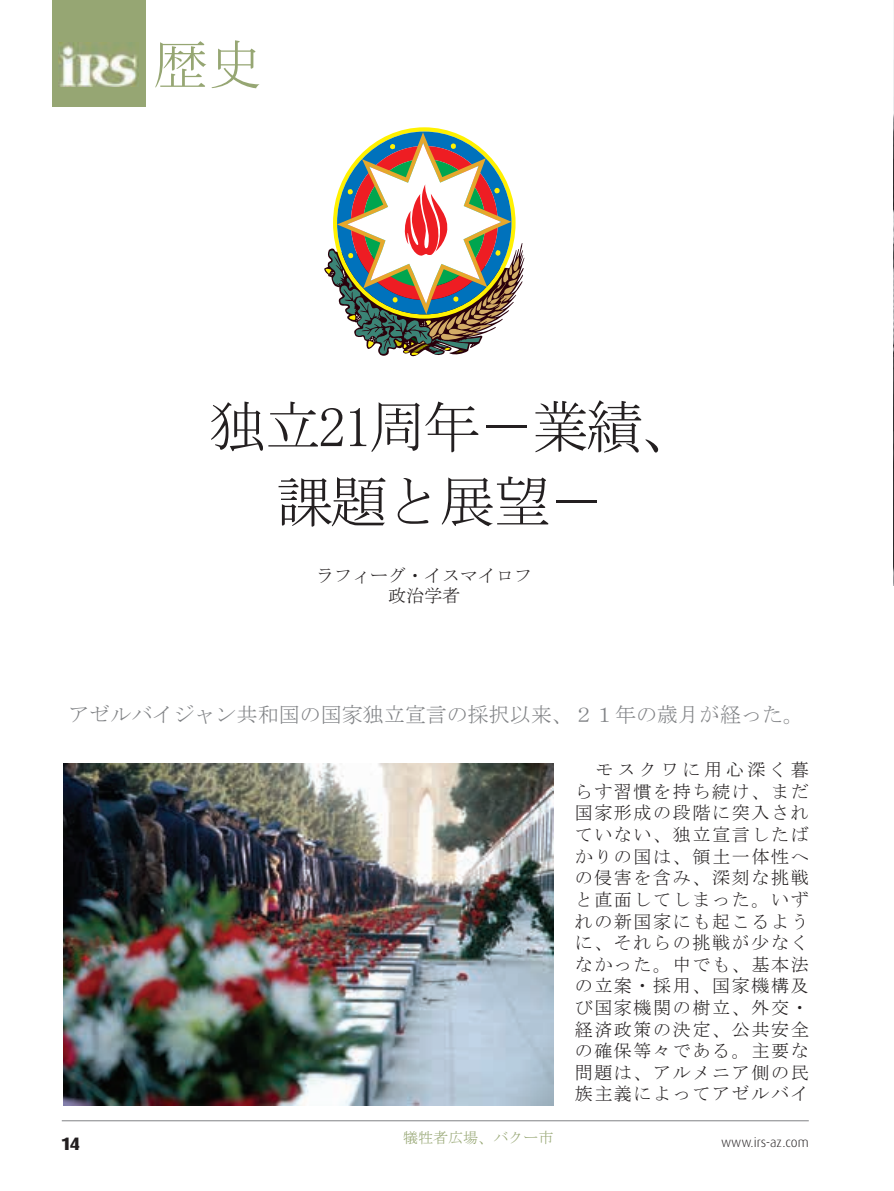
<style>
.page{position:relative;width:894px;height:1191px;background:#fff}
.page>*{position:absolute;margin:0;border:0;box-sizing:border-box;transform-origin:0 0}
.t1{font:57px/75px "MS Mincho";letter-spacing:-.05em;color:#231f20;text-align:center}
.t2{font:54.15px "MS Mincho";color:#96a673}
.t3{font:21px "MS Mincho";color:#808285}
.t4{font:18px/21.6px "MS Mincho";letter-spacing:.09em;color:#231f20;text-align:justify}
.t5{font:18px/20.2px "MS Mincho";color:#231f20;text-align:center}
.t6{font:800 18px "Dax Pro";color:#231f20}
.t7{font:15px "MS Mincho";color:#96a673}
.t8{font:300 13.5px "Dax Pro";color:#231f20}
</style>
<div class="page">
<hr style="left:62px;top:1120px;width:746px;height:1px;background:#808285">
<svg style="left:324px;top:127px;width:200px;height:229px"></svg>
<img style="left:893px;top:0;width:1px;height:585px">
<img style="left:64px;top:763px;width:489px;height:343px">
<div style="left:52px;top:0;width:94px;height:106px;background:#96a673"></div>
<img style="left:58px;top:43px;width:81px;height:43px">
<h2 class="t2" style="left:154px;top:38px;width:110px">歴史</h2>
<h1 class="t1" style="left:209px;top:389px;width:489px">独立21周年－業績、課題と展望－</h1>
<p class="t5" style="left:316px;top:565px;width:218px">ラフィーグ・イスマイロフ政治学者</p>
<p class="t3" style="left:68px;top:704px;width:736px">アゼルバイジャン共和国の国家独立宣言の採択以来、２１年の歳月が経った。</p>
<p class="t4" style="left:574px;top:759px;width:235px;text-indent:21px">モスクワに用心深く暮らす習慣を持ち続け、まだ国家形成の段階に突入されていない、独立宣言したばかりの国は、領土一体性への侵害を含み、深刻な挑戦と直面してしまった。いずれの新国家にも起こるように、それらの挑戦が少なくなかった。中でも、基本法の立案・採用、国家機構及び国家機関の樹立、外交・経済政策の決定、公共安全の確保等々である。主要な問題は、アルメニア側の民族主義によってアゼルバイ</p>
<p class="t7" style="left:403px;top:1130px;width:151px">犠牲者広場、バクー市</p>
<p class="t6" style="left:62px;top:1135px;width:20px">14</p>
<p class="t8" style="left:720px;top:1133px;width:89px">www.irs-az.com</p>
</div>
